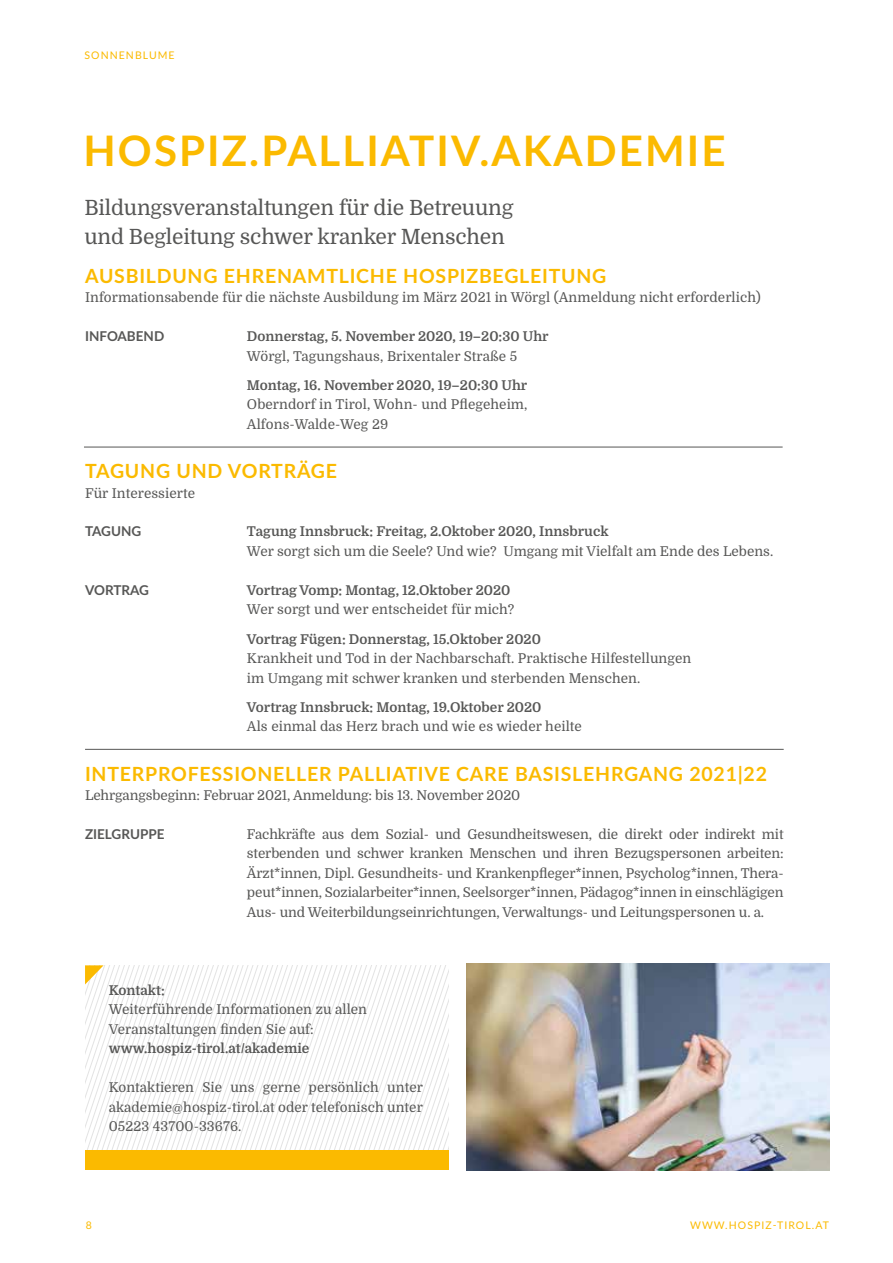
<style>
.page{position:relative;width:893px;height:1263px;background:#fff}
.page>*{position:absolute;margin:0;border:0;box-sizing:border-box;transform-origin:0 0}
.t1{font:700 42px "Lato";letter-spacing:.05em;color:#fbba00}
.t2{font:21px/29.2px "Domine";letter-spacing:-.01em;color:#575756}
.t3{font:700 19.5px "Lato";letter-spacing:.04em;color:#fbba00}
.t4{font:13.5px/19.5px "Domine";letter-spacing:.005em;color:#575756}
.t5{font:700 13.5px "Domine";color:#575756}
.t6{font:700 13.5px "Lato";color:#575756}
.t7{font:10.5px "Lato";letter-spacing:.1em;color:#fbba00}
</style>
<div class="page">
<div style="left:85px;top:1150px;width:363px;height:20px;background:#fbba00"></div>
<svg style="left:85px;top:965px;width:363px;height:185px"></svg>
<img style="left:466px;top:963px;width:363px;height:207px">
<hr style="left:84px;top:447px;width:699px;height:1px;background:#575756">
<hr style="left:85px;top:749px;width:699px;height:1px;background:#575756">
<p class="t7" style="left:85px;top:47px;width:92px">SONNENBLUME</p>
<h1 class="t1" style="left:84px;top:120px;width:643px">HOSPIZ.PALLIATIV.AKADEMIE</h1>
<h2 class="t2" style="left:84px;top:193px;width:430px">Bildungsveranstaltungen für die Betreuung und Begleitung schwer kranker Menschen</h2>
<h3 class="t3" style="left:85px;top:261px;width:523px">AUSBILDUNG EHRENAMTLICHE HOSPIZBEGLEITUNG</h3>
<p class="t4" style="left:85px;top:288px;width:677px">Informationsabende für die nächste Ausbildung im März 2021 in Wörgl (Anmeldung nicht erforderlich)</p>
<p class="t6" style="left:85px;top:326px;width:81px">INFOABEND</p>
<p class="t5" style="left:247px;top:329px;width:303px">Donnerstag, 5. November 2020, 19–20:30 Uhr</p>
<p class="t4" style="left:247px;top:346px;width:272px">Wörgl, Tagungshaus, Brixentaler Straße 5</p>
<p class="t5" style="left:247px;top:378px;width:282px">Montag, 16. November 2020, 19–20:30 Uhr</p>
<p class="t4" style="left:247px;top:395px;width:282px">Oberndorf in Tirol, Wohn- und Pflegeheim,<br>Alfons-Walde-Weg 29</p>
<h3 class="t3" style="left:85px;top:457px;width:254px">TAGUNG UND VORTRÄGE</h3>
<p class="t4" style="left:85px;top:483px;width:112px">Für Interessierte</p>
<p class="t6" style="left:85px;top:521px;width:58px">TAGUNG</p>
<p class="t6" style="left:85px;top:580px;width:66px">VORTRAG</p>
<p class="t5" style="left:247px;top:524px;width:363px">Tagung Innsbruck: Freitag, 2.Oktober 2020, Innsbruck</p>
<p class="t4" style="left:247px;top:542px;width:528px">Wer sorgt sich um die Seele? Und wie? Umgang mit Vielfalt am Ende des Lebens.</p>
<p class="t5" style="left:247px;top:583px;width:265px">Vortrag Vomp: Montag, 12.Oktober 2020</p>
<p class="t4" style="left:247px;top:600px;width:269px">Wer sorgt und wer entscheidet für mich?</p>
<p class="t5" style="left:247px;top:631px;width:295px">Vortrag Fügen: Donnerstag, 15.Oktober 2020</p>
<p class="t4" style="left:247px;top:649px;width:446px">Krankheit und Tod in der Nachbarschaft. Praktische Hilfestellungen im Umgang mit schwer kranken und sterbenden Menschen.</p>
<p class="t5" style="left:247px;top:700px;width:296px">Vortrag Innsbruck: Montag, 19.Oktober 2020</p>
<p class="t4" style="left:247px;top:717px;width:336px">Als einmal das Herz brach und wie es wieder heilte</p>
<h3 class="t3" style="left:85px;top:759px;width:683px">INTERPROFESSIONELLER PALLIATIVE CARE BASISLEHRGANG 2021|22</h3>
<p class="t4" style="left:85px;top:786px;width:437px">Lehrgangsbeginn: Februar 2021, Anmeldung: bis 13. November 2020</p>
<p class="t6" style="left:85px;top:824px;width:81px">ZIELGRUPPE</p>
<p class="t4" style="left:247px;top:824px;width:538px;text-align:justify">Fachkräfte aus dem Sozial- und Gesundheitswesen, die direkt oder indirekt mit sterbenden und schwer kranken Menschen und ihren Bezugspersonen arbeiten:<br>Ärzt*innen, Dipl. Gesundheits- und Krankenpfleger*innen, Psycholog*innen, Thera&shy;peut*innen, Sozialarbeiter*innen, Seelsorger*innen, Pädagog*innen in einschlägigen Aus- und Weiterbildungseinrichtungen, Verwaltungs- und Leitungspersonen u. a.</p>
<p class="t5" style="left:109px;top:982px;width:58px">Kontakt:</p>
<p class="t4" style="left:109px;top:1000px;width:260px">Weiterführende Informationen zu allen<br>Veranstaltungen finden Sie auf:</p>
<p class="t5" style="left:109px;top:1041px;width:202px">www.hospiz-tirol.at/akademie</p>
<p class="t4" style="left:109px;top:1078px;width:316px;text-align:justify">Kontaktieren Sie uns gerne persönlich unter akademie@hospiz-tirol.at oder telefonisch unter 05223 43700-33676.</p>
<p class="t7" style="left:86px;top:1217px;width:8px">8</p>
<p class="t7" style="left:690px;top:1217px;width:140px">WWW.HOSPIZ-TIROL.AT</p>
</div>
